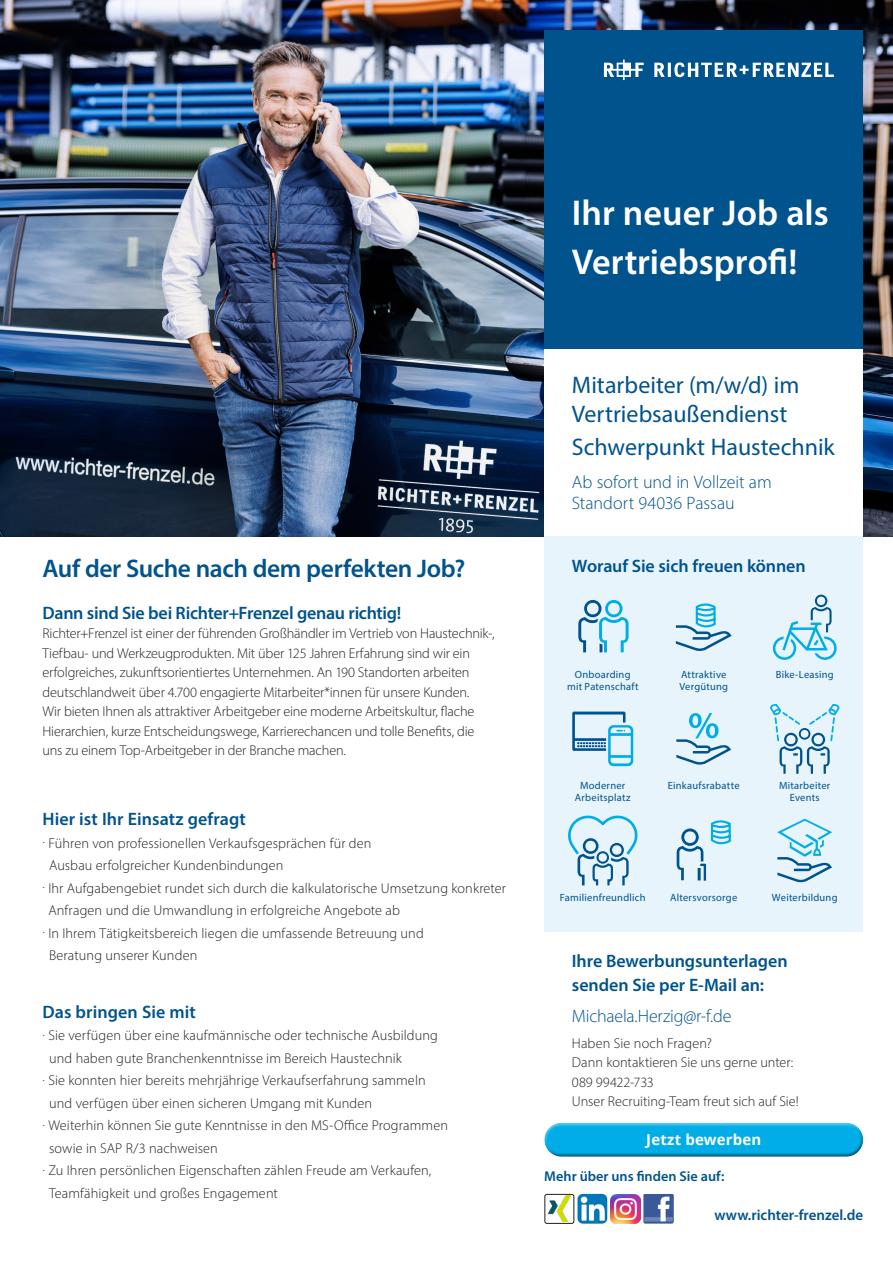
<style>
.page{position:relative;width:893px;height:1263px;background:#fff}
.page>*{position:absolute;margin:0;border:0;box-sizing:border-box;transform-origin:0 0}
.t1{font:600 36px/49.5px "Myriad Pro";color:#fff}
.t2{font:600 25.5px "Myriad Pro";letter-spacing:-.015em;color:#00538d}
.t3{font:24px/32.4px "Myriad Pro";color:#00538d}
.t4{font:600 18px "Myriad Pro";letter-spacing:-.005em;color:#00538d}
.t5{font:300 18px "Myriad Pro";letter-spacing:-.005em;color:#00538d}
.t6{font:600 15px "Myriad Pro";color:#00538d}
.t7{font:700 15px "Open Sans";letter-spacing:.01em;color:#fff}
.t8{font:300 14.25px/22.5px "Myriad Pro";letter-spacing:.005em;color:#231f20}
.t9{font:300 14.25px/19.5px "Myriad Pro";letter-spacing:-.015em;color:#231f20}
.t10{font:600 14.25px "Myriad Pro";color:#00538d}
.t11{font:10.5px/12px "Myriad Pro";letter-spacing:.02em;color:#00538d;text-align:center}
</style>
<div class="page">
<img style="left:0;top:0;width:893px;height:536px">
<div style="left:544px;top:536px;width:319px;height:395px;background:#e7f4fc"></div>
<div style="left:544px;top:349px;width:319px;height:187px;background:#fff"></div>
<div style="left:544px;top:30px;width:319px;height:319px;background:#00538d"></div>
<div style="left:539px;top:1118px;width:325px;height:32px;background:#fff;opacity:.75"></div>
<div style="left:543px;top:1129px;width:321px;height:28px;background:#231f20;opacity:.75"></div>
<svg style="left:578px;top:600px;width:51px;height:52px"></svg>
<svg style="left:572px;top:711px;width:61px;height:55px"></svg>
<svg style="left:568px;top:815px;width:69px;height:71px"></svg>
<svg style="left:676px;top:603px;width:56px;height:48px"></svg>
<svg style="left:676px;top:713px;width:55px;height:52px"></svg>
<svg style="left:676px;top:820px;width:55px;height:61px"></svg>
<svg style="left:773px;top:595px;width:64px;height:65px"></svg>
<svg style="left:770px;top:704px;width:70px;height:70px"></svg>
<svg style="left:777px;top:819px;width:55px;height:64px"></svg>
<svg style="left:654px;top:62px;width:180px;height:15px"></svg>
<svg style="left:604px;top:60px;width:40px;height:20px"></svg>
<img style="left:547px;top:1196px;width:24px;height:26px">
<div style="left:544px;top:1194px;width:30px;height:30px;border:1px solid #231f20;border-radius:2px"></div>
<img style="left:577px;top:1194px;width:30px;height:30px">
<img style="left:611px;top:1194px;width:29px;height:30px">
<img style="left:644px;top:1194px;width:29px;height:30px">
<p class="t2" style="left:43px;top:553px;width:424px">Auf der Suche nach dem perfekten Job?</p>
<p class="t4" style="left:43px;top:601px;width:360px">Dann sind Sie bei Richter+Frenzel genau richtig!</p>
<p class="t9" style="left:43px;top:623px;width:454px">Richter+Frenzel ist einer der führenden Großhändler im Vertrieb von Haustechnik-,<br>Tiefbau- und Werkzeugprodukten. Mit über 125 Jahren Erfahrung sind wir ein</p>
<p class="t9" style="left:43px;top:662px;width:428px">erfolgreiches, zukunftsorientiertes Unternehmen. An 190 Standorten arbeiten deutschlandweit über 4.700 engagierte Mitarbeiter*innen für unsere Kunden.</p>
<p class="t8" style="left:43px;top:700px;width:433px">Wir bieten Ihnen als attraktiver Arbeitgeber eine moderne Arbeitskultur, flache</p>
<p class="t9" style="left:43px;top:721px;width:433px">Hierarchien, kurze Entscheidungswege, Karrierechancen und tolle Benefits, die</p>
<p class="t9" style="left:43px;top:740px;width:305px">uns zu einem Top-Arbeitgeber in der Branche machen.</p>
<p class="t4" style="left:43px;top:808px;width:205px">Hier ist Ihr Einsatz gefragt</p>
<p class="t8" style="left:43px;top:832px;width:330px"><sup>.</sup> Führen von professionellen Verkaufsgesprächen für den</p>
<p class="t8" style="left:49px;top:854px;width:236px">Ausbau erfolgreicher Kundenbindungen</p>
<p class="t8" style="left:48px;top:877px;width:459px;text-indent:-6px"><sup>.</sup> Ihr Aufgabengebiet rundet sich durch die kalkulatorische Umsetzung konkreter<br>Anfragen und die Umwandlung in erfolgreiche Angebote ab</p>
<p class="t8" style="left:43px;top:922px;width:383px"><sup>.</sup> In Ihrem Tätigkeitsbereich liegen die umfassende Betreuung und</p>
<p class="t8" style="left:49px;top:944px;width:150px">Beratung unserer Kunden</p>
<p class="t4" style="left:43px;top:1000px;width:155px">Das bringen Sie mit</p>
<p class="t8" style="left:43px;top:1024px;width:397px"><sup>.</sup> Sie verfügen über eine kaufmännische oder technische Ausbildung</p>
<p class="t8" style="left:49px;top:1047px;width:354px">und haben gute Branchenkenntnisse im Bereich Haustechnik</p>
<p class="t8" style="left:43px;top:1069px;width:385px"><sup>.</sup> Sie konnten hier bereits mehrjährige Verkaufserfahrung sammeln</p>
<p class="t8" style="left:49px;top:1092px;width:325px">und verfügen über einen sicheren Umgang mit Kunden</p>
<p class="t8" style="left:43px;top:1114px;width:407px"><sup>.</sup> Weiterhin können Sie gute Kenntnisse in den MS-Office Programmen</p>
<p class="t8" style="left:49px;top:1137px;width:170px">sowie in SAP R/3 nachweisen</p>
<p class="t8" style="left:43px;top:1159px;width:390px"><sup>.</sup> Zu Ihren persönlichen Eigenschaften zählen Freude am Verkaufen,</p>
<p class="t8" style="left:49px;top:1182px;width:230px">Teamfähigkeit und großes Engagement</p>
<p class="t1" style="left:572px;top:187px;width:258px">Ihr neuer Job als<br>Vertriebsprofi!</p>
<p class="t3" style="left:572px;top:369px;width:229px">Mitarbeiter (m/w/d) im</p>
<p class="t3" style="left:572px;top:397px;width:264px">Vertriebsaußendienst<br>Schwerpunkt Haustechnik</p>
<p class="t5" style="left:572px;top:471px;width:201px">Ab sofort und in Vollzeit am</p>
<p class="t5" style="left:572px;top:492px;width:164px">Standort 94036 Passau</p>
<p class="t4" style="left:572px;top:554px;width:235px">Worauf Sie sich freuen können</p>
<p class="t11" style="left:575px;top:668px;width:57px">Onboarding</p>
<p class="t11" style="left:776px;top:668px;width:59px">Bike-Leasing</p>
<p class="t11" style="left:567px;top:680px;width:73px">mit Patenschaft</p>
<p class="t11" style="left:681px;top:668px;width:47px">Attraktive</p>
<p class="t11" style="left:679px;top:680px;width:50px">Vergütung</p>
<p class="t11" style="left:575px;top:779px;width:57px">Moderner<br>Arbeitsplatz</p>
<p class="t11" style="left:668px;top:779px;width:73px">Einkaufsrabatte</p>
<p class="t11" style="left:779px;top:779px;width:53px">Mitarbeiter<br>Events</p>
<p class="t11" style="left:560px;top:891px;width:87px">Familienfreundlich</p>
<p class="t11" style="left:670px;top:891px;width:69px">Altersvorsorge</p>
<p class="t11" style="left:772px;top:891px;width:67px">Weiterbildung</p>
<p class="t4" style="left:572px;top:949px;width:217px">Ihre Bewerbungsunterlagen</p>
<p class="t4" style="left:572px;top:973px;width:194px">senden Sie per E-Mail an:</p>
<p class="t5" style="left:572px;top:1005px;width:161px">Michaela.Herzig@r-f.de</p>
<p class="t8" style="left:572px;top:1032px;width:142px">Haben Sie noch Fragen?</p>
<p class="t8" style="left:572px;top:1051px;width:223px">Dann kontaktieren Sie uns gerne unter:</p>
<p class="t8" style="left:572px;top:1071px;width:83px">089 99422-733</p>
<p class="t8" style="left:572px;top:1090px;width:228px">Unser Recruiting-Team freut sich auf Sie!</p>
<p class="t7" style="left:646px;top:1129px;width:116px">Jetzt bewerben</p>
<p class="t10" style="left:544px;top:1167px;width:182px">Mehr über uns finden Sie auf:</p>
<p class="t6" style="left:714px;top:1206px;width:150px">www.richter-frenzel.de</p>
</div>
